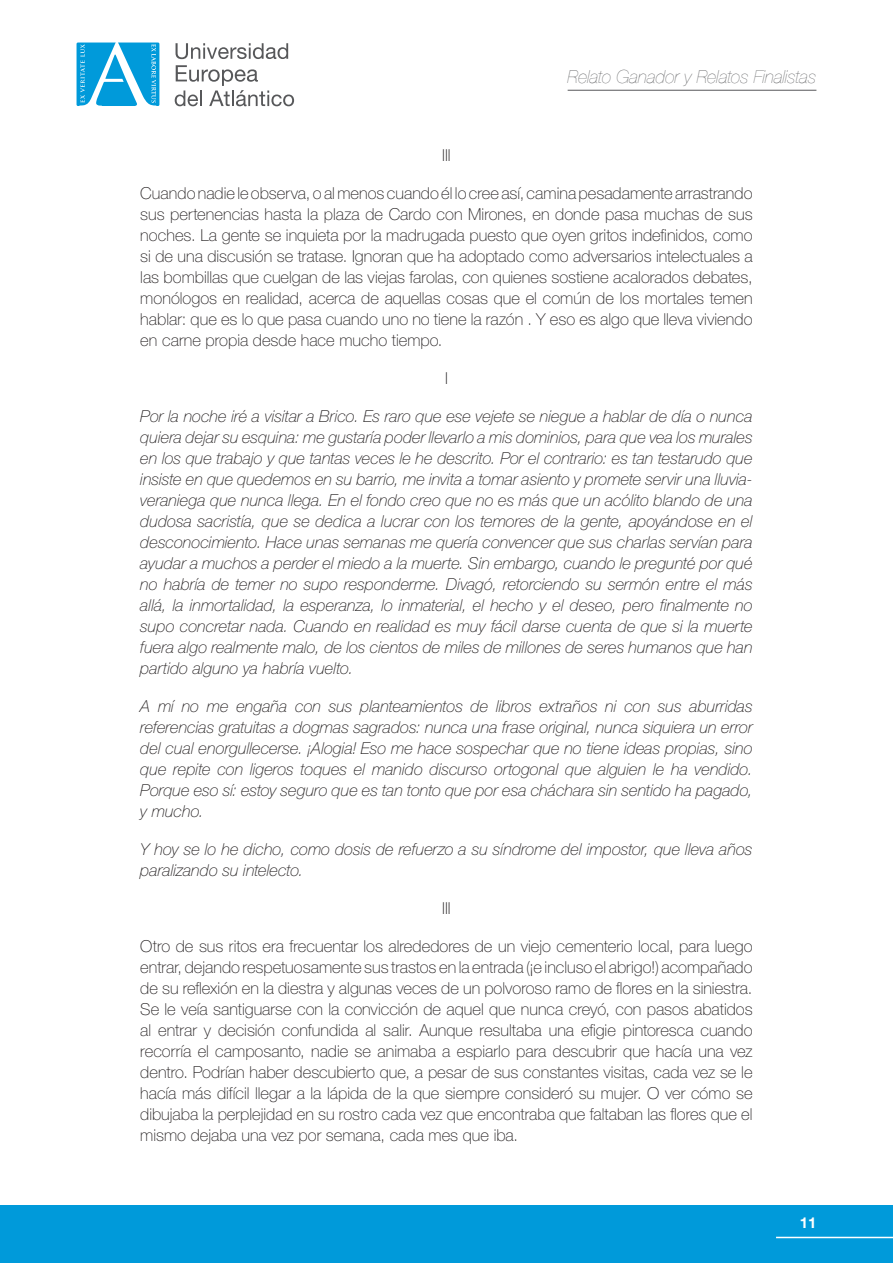
<style>
.page{position:relative;width:893px;height:1263px;background:#fff}
.page>*{position:absolute;margin:0;border:0;box-sizing:border-box;transform-origin:0 0}
.t1{font:italic 200 18px "Helvetica Neue";color:#57585a}
.t2{font:italic 100 16.5px/21px "Helvetica Neue LT Pro";color:#231f20;text-align:justify}
.t3{font:100 16.5px/21px "Helvetica Neue LT Pro";color:#231f20;text-align:justify}
.t4{font:700 15px "Helvetica Neue";color:#fff}
</style>
<div class="page">
<svg style="left:176px;top:43px;width:112px;height:16px"></svg>
<svg style="left:175px;top:65px;width:119px;height:41px"></svg>
<svg style="left:77px;top:43px;width:82px;height:63px"></svg>
<div style="left:0;top:1205px;width:893px;height:58px;background:#009ada"></div>
<hr style="left:568px;top:90px;width:248px;height:1px;background:#57585a">
<hr style="left:776px;top:1237px;width:117px;height:1px;background:#fff">
<p class="t1" style="left:568px;top:66px;width:250px">Relato Ganador y Relatos Finalistas</p>
<p class="t3" style="left:442px;top:144px;width:10px">III</p>
<p class="t3" style="left:140px;top:182px;width:614px">Cuando nadie le observa, o al menos cuando él lo cree así, camina pesadamente arrastrando sus pertenencias hasta la plaza de Cardo con Mirones, en donde pasa muchas de sus noches. La gente se inquieta por la madrugada puesto que oyen gritos indefinidos, como si de una discusión se tratase. Ignoran que ha adoptado como adversarios intelectuales a las bombillas que cuelgan de las viejas farolas, con quienes sostiene acalorados debates, monólogos en realidad, acerca de aquellas cosas que el común de los mortales temen hablar: que es lo que pasa cuando uno no tiene la razón . Y eso es algo que lleva viviendo en carne propia desde hace mucho tiempo.</p>
<p class="t3" style="left:445px;top:367px;width:4px">I</p>
<p class="t2" style="left:140px;top:405px;width:614px">Por la noche iré a visitar a Brico. Es raro que ese vejete se niegue a hablar de día o nunca quiera dejar su esquina: me gustaría poder llevarlo a mis dominios, para que vea los murales en los que trabajo y que tantas veces le he descrito. Por el contrario: es tan testarudo que insiste en que quedemos en su barrio, me invita a tomar asiento y promete servir una lluvia&shy;veraniega que nunca llega. En el fondo creo que no es más que un acólito blando de una dudosa sacristía, que se dedica a lucrar con los temores de la gente, apoyándose en el desconocimiento. Hace unas semanas me quería convencer que sus charlas servían para ayudar a muchos a perder el miedo a la muerte. Sin embargo, cuando le pregunté por qué no habría de temer no supo responderme. Divagó, retorciendo su sermón entre el más allá, la inmortalidad, la esperanza, lo inmaterial, el hecho y el deseo, pero finalmente no supo concretar nada. Cuando en realidad es muy fácil darse cuenta de que si la muerte fuera algo realmente malo, de los cientos de miles de millones de seres humanos que han partido alguno ya habría vuelto.</p>
<p class="t2" style="left:140px;top:695px;width:614px">A mí no me engaña con sus planteamientos de libros extraños ni con sus aburridas referencias gratuitas a dogmas sagrados: nunca una frase original, nunca siquiera un error del cual enorgullecerse. ¡Alogia! Eso me hace sospechar que no tiene ideas propias, sino que repite con ligeros toques el manido discurso ortogonal que alguien le ha vendido.<br>Porque eso sí: estoy seguro que es tan tonto que por esa cháchara sin sentido ha pagado, y mucho.</p>
<p class="t2" style="left:140px;top:838px;width:614px">Y hoy se lo he dicho, como dosis de refuerzo a su síndrome del impostor, que lleva años paralizando su intelecto.</p>
<p class="t3" style="left:442px;top:897px;width:10px">III</p>
<p class="t3" style="left:140px;top:935px;width:614px">Otro de sus ritos era frecuentar los alrededores de un viejo cementerio local, para luego entrar, dejando respetuosamente sus trastos en la entrada (¡e incluso el abrigo!) acompañado de su reflexión en la diestra y algunas veces de un polvoroso ramo de flores en la siniestra.<br>Se le veía santiguarse con la convicción de aquel que nunca creyó, con pasos abatidos al entrar y decisión confundida al salir. Aunque resultaba una efigie pintoresca cuando recorría el camposanto, nadie se animaba a espiarlo para descubrir que hacía una vez dentro. Podrían haber descubierto que, a pesar de sus constantes visitas, cada vez se le hacía más difícil llegar a la lápida de la que siempre consideró su mujer. O ver cómo se dibujaba la perplejidad en su rostro cada vez que encontraba que faltaban las flores que el mismo dejaba una vez por semana, cada mes que iba.</p>
<p class="t4" style="left:800px;top:1213px;width:18px">11</p>
</div>
